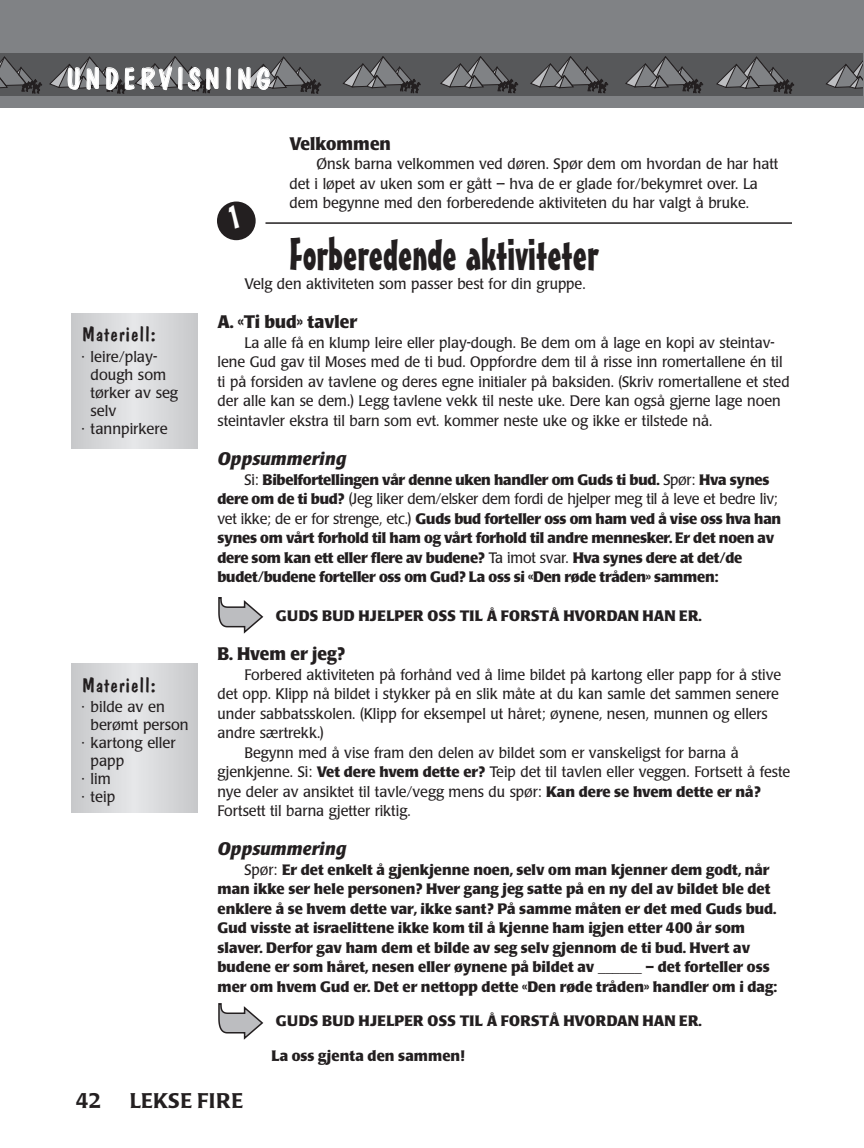
<style>
.page{position:relative;width:864px;height:1148px;background:#fff}
.page>*{position:absolute;margin:0;border:0;box-sizing:border-box;transform-origin:0 0}
.t1{font:45px "Mister Earl BT";color:#231f20}
.t2{font:30px "Dom Casual";letter-spacing:.1em;color:#fff}
.t3{font:21px "Dom Casual";color:#231f20;scale:1.05 1}
.t4{font:500 21px "Poppl Laudatio";letter-spacing:.02em;color:#231f20}
.t5{font:700 18px "Poppl Laudatio";color:#231f20;scale:.95 1}
.t6{font:italic 700 18px "Poppl Laudatio";color:#231f20}
.t7{font:15px/19.5px "Poppl Laudatio";color:#231f20;scale:.95 1}
.t8{font:700 15px/19.5px "Poppl Laudatio";color:#231f20}
.t9{font:700 15px/19.5px "Poppl Laudatio";letter-spacing:-.02em;color:#231f20}
.t10{font:15px "Poppl Laudatio";color:#231f20}
.t11{font:700 15px "Poppl Laudatio";letter-spacing:.02em;color:#231f20}
.s1{font-weight:400}
.s2{font-weight:700}
</style>
<div class="page">
<div style="left:217px;top:201px;width:39px;height:39px;background:#231f20;border-radius:50%"></div>
<hr style="left:266px;top:222px;width:526px;height:2px;background:#231f20">
<div style="left:0;top:0;width:864px;height:107px;background:#808285"></div>
<div style="left:0;top:53px;width:864px;height:43px;background:#57585a"></div>
<svg style="left:0;top:57px;width:42px;height:36px"></svg>
<svg style="left:50px;top:57px;width:77px;height:36px"></svg>
<svg style="left:135px;top:57px;width:77px;height:36px"></svg>
<svg style="left:244px;top:57px;width:77px;height:36px"></svg>
<svg style="left:343px;top:57px;width:77px;height:36px"></svg>
<svg style="left:441px;top:57px;width:77px;height:36px"></svg>
<svg style="left:531px;top:57px;width:77px;height:36px"></svg>
<svg style="left:626px;top:57px;width:77px;height:36px"></svg>
<svg style="left:717px;top:57px;width:77px;height:36px"></svg>
<svg style="left:826px;top:57px;width:38px;height:31px"></svg>
<div style="left:71px;top:313px;width:126px;height:136px;background:#c7c8ca"></div>
<div style="left:78px;top:313px;width:113px;height:136px;background:#cbccce"></div>
<div style="left:86px;top:313px;width:97px;height:136px;background:#cfd0d2"></div>
<div style="left:95px;top:313px;width:79px;height:136px;background:#d3d4d6"></div>
<div style="left:103px;top:313px;width:63px;height:136px;background:#d7d8da"></div>
<div style="left:111px;top:313px;width:47px;height:136px;background:#dbdcde"></div>
<div style="left:119px;top:313px;width:30px;height:136px;background:#dfe0e2"></div>
<div style="left:128px;top:313px;width:13px;height:136px;background:#e3e4e6"></div>
<svg style="left:218px;top:597px;width:46px;height:37px"></svg>
<div style="left:71px;top:664px;width:126px;height:148px;background:#c7c8ca"></div>
<div style="left:78px;top:664px;width:113px;height:148px;background:#cbccce"></div>
<div style="left:86px;top:664px;width:97px;height:148px;background:#cfd0d2"></div>
<div style="left:95px;top:664px;width:79px;height:148px;background:#d3d4d6"></div>
<div style="left:103px;top:664px;width:63px;height:148px;background:#d7d8da"></div>
<div style="left:111px;top:664px;width:47px;height:148px;background:#dbdcde"></div>
<div style="left:119px;top:664px;width:30px;height:148px;background:#dfe0e2"></div>
<div style="left:128px;top:664px;width:13px;height:148px;background:#e3e4e6"></div>
<svg style="left:218px;top:1003px;width:46px;height:37px"></svg>
<h2 class="t2" style="left:65px;top:66px;width:207px">UNDERVISNING</h2>
<h3 class="t3" style="left:82px;top:326px;width:73px">Materiell:</h3>
<p class="t10" style="left:82px;top:350px;width:77px">· leire/play-</p>
<p class="t10" style="left:91px;top:368px;width:77px">dough som</p>
<p class="t10" style="left:91px;top:386px;width:89px">tørker av seg</p>
<p class="t10" style="left:91px;top:404px;width:27px">selv</p>
<p class="t10" style="left:82px;top:422px;width:87px">· tannpirkere</p>
<h3 class="t3" style="left:82px;top:676px;width:73px">Materiell:</h3>
<p class="t10" style="left:82px;top:700px;width:85px">· bilde av en</p>
<p class="t10" style="left:91px;top:718px;width:99px">berømt person</p>
<p class="t10" style="left:82px;top:736px;width:95px">· kartong eller</p>
<p class="t10" style="left:91px;top:754px;width:35px">papp</p>
<p class="t10" style="left:82px;top:772px;width:31px">· lim</p>
<p class="t10" style="left:82px;top:790px;width:35px">· teip</p>
<p class="t5" style="left:290px;top:136px;width:108px">Velkommen</p>
<p class="t7" style="left:289px;top:156px;width:516px;text-indent:27px">Ønsk barna velkommen ved døren. Spør dem om hvordan de har hatt det i løpet av uken som er gått – hva de er glade for/bekymret over. La dem begynne med den forberedende aktiviteten du har valgt å bruke.</p>
<h1 class="t1" style="left:290px;top:237px;width:311px">Forberedende aktiviteter</h1>
<p class="t7" style="left:244px;top:276px;width:361px">Velg den aktiviteten som passer best for din gruppe.</p>
<p class="t5" style="left:218px;top:315px;width:149px">A. «Ti bud» tavler</p>
<p class="t7" style="left:217px;top:334px;width:604px;text-indent:27px">La alle få en klump leire eller play-dough. Be dem om å lage en kopi av steintav&shy;lene Gud gav til Moses med de ti bud. Oppfordre dem til å risse inn romertallene én til ti på forsiden av tavlene og deres egne initialer på baksiden. (Skriv romertallene et sted der alle kan se dem.) Legg tavlene vekk til neste uke. Dere kan også gjerne lage noen steintavler ekstra til barn som evt. kommer neste uke og ikke er tilstede nå.</p>
<p class="t6" style="left:218px;top:451px;width:130px">Oppsummering</p>
<p class="t9" style="left:217px;top:471px;width:565px;text-indent:27px"><span class="s1">Si:</span> Bibelfortellingen vår denne uken handler om Guds ti bud. <span class="s1">Spør:</span> Hva synes dere om de ti bud? <span class="s1">(Jeg liker dem/elsker dem fordi de hjelper meg til å leve et bedre liv; vet ikke; de er for strenge, etc.)</span> Guds bud forteller oss om ham ved å vise oss hva han synes om vårt forhold til ham og vårt forhold til andre mennesker. Er det noen av dere som kan ett eller flere av budene? <span class="s1">Ta imot svar.</span> Hva synes dere at det/de budet/budene forteller oss om Gud? La oss si «Den røde tråden» sammen:</p>
<p class="t11" style="left:276px;top:609px;width:427px">GUDS BUD HJELPER OSS TIL Å FORSTÅ HVORDAN HAN ER.</p>
<p class="t5" style="left:218px;top:646px;width:136px">B. Hvem er jeg?</p>
<p class="t7" style="left:244px;top:666px;width:567px">Forbered aktiviteten på forhånd ved å lime bildet på kartong eller papp for å stive</p>
<p class="t7" style="left:217px;top:685px;width:593px">det opp. Klipp nå bildet i stykker på en slik måte at du kan samle det sammen senere</p>
<p class="t7" style="left:217px;top:705px;width:581px">under sabbatsskolen. (Klipp for eksempel ut håret; øynene, nesen, munnen og ellers</p>
<p class="t7" style="left:217px;top:724px;width:113px">andre særtrekk.)</p>
<p class="t7" style="left:244px;top:744px;width:522px">Begynn med å vise fram den delen av bildet som er vanskeligst for barna å</p>
<p class="t7" style="left:217px;top:763px;width:604px">gjenkjenne. Si: <span class="s2">Vet dere hvem dette er?</span> Teip det til tavlen eller veggen. Fortsett å feste</p>
<p class="t7" style="left:217px;top:783px;width:573px">nye deler av ansiktet til tavle/vegg mens du spør: <span class="s2">Kan dere se hvem dette er nå?</span></p>
<p class="t7" style="left:218px;top:802px;width:205px">Fortsett til barna gjetter riktig.</p>
<p class="t6" style="left:218px;top:841px;width:130px">Oppsummering</p>
<p class="t8" style="left:217px;top:861px;width:561px;text-indent:27px"><span class="s1">Spør:</span> Er det enkelt å gjenkjenne noen, selv om man kjenner dem godt, når man ikke ser hele personen? Hver gang jeg satte på en ny del av bildet ble det enklere å se hvem dette var, ikke sant? På samme måten er det med Guds bud.<br>Gud visste at israelittene ikke kom til å kjenne ham igjen etter 400 år som slaver. Derfor gav ham dem et bilde av seg selv gjennom de ti bud. Hvert av budene er som håret, nesen eller øynene på bildet av ______ – det forteller oss mer om hvem Gud er. Det er nettopp dette «Den røde tråden» handler om i dag:</p>
<p class="t11" style="left:276px;top:1014px;width:427px">GUDS BUD HJELPER OSS TIL Å FORSTÅ HVORDAN HAN ER.</p>
<p class="t8" style="left:271px;top:1047px;width:195px">La oss gjenta den sammen!</p>
<h3 class="t4" style="left:76px;top:1091px;width:27px">42</h3>
<h3 class="t4" style="left:130px;top:1091px;width:115px">LEKSE FIRE</h3>
</div>
